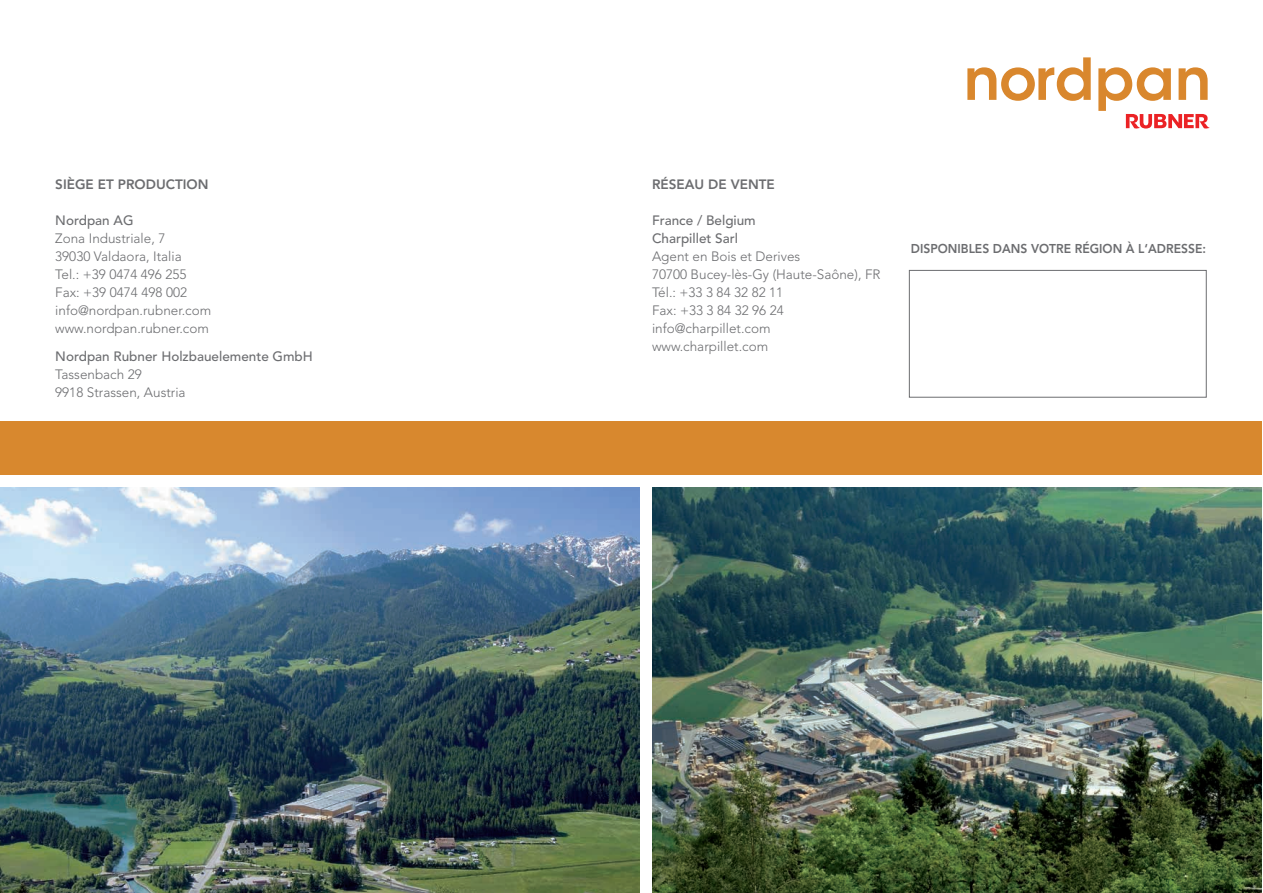
<style>
.page{position:relative;width:1263px;height:893px;background:#fff}
.page>*{position:absolute;margin:0;border:0;box-sizing:border-box;transform-origin:0 0}
.t1{font:300 13.5px/18px "Avenir LT Std";color:#6c6d70}
.t2{font:500 13.5px/18px "Avenir LT Std";color:#6c6d70}
.t3{font:800 13.5px "Avenir LT Std";color:#6c6d70}
.t4{font:800 12.75px "Avenir LT Std";color:#6c6d70;scale:.95 1}
</style>
<div class="page">
<svg style="left:967px;top:57px;width:124px;height:44px"></svg>
<svg style="left:1098px;top:67px;width:112px;height:62px"></svg>
<div style="left:0;top:422px;width:1262px;height:53px;background:#d8882e"></div>
<img style="left:652px;top:488px;width:610px;height:405px">
<img style="left:0;top:488px;width:639px;height:405px">
<div style="left:909px;top:270px;width:297px;height:127px;border:1px solid #6c6d70"></div>
<p class="t3" style="left:55px;top:176px;width:155px">SIÈGE ET PRODUCTION</p>
<p class="t2" style="left:55px;top:212px;width:80px">Nordpan AG</p>
<p class="t1" style="left:55px;top:229px;width:157px">Zona Industriale, 7<br>39030 Valdaora, Italia<br>Tel.: +39 0474 496 255<br>Fax: +39 0474 498 002 info@nordpan.rubner.com www.nordpan.rubner.com</p>
<p class="t2" style="left:55px;top:348px;width:259px">Nordpan Rubner Holzbauelemente GmbH</p>
<p class="t1" style="left:55px;top:366px;width:132px">Tassenbach 29<br>9918 Strassen, Austria</p>
<p class="t3" style="left:652px;top:176px;width:124px">RÉSEAU DE VENTE</p>
<p class="t2" style="left:652px;top:212px;width:105px">France / Belgium<br>Charpillet Sarl</p>
<p class="t1" style="left:652px;top:247px;width:230px">Agent en Bois et Derives<br>70700 Bucey-lès-Gy (Haute-Saône), FR<br>Tél.: +33 3 84 32 82 11<br>Fax: +33 3 84 32 96 24 info@charpillet.com www.charpillet.com</p>
<p class="t4" style="left:911px;top:241px;width:312px">DISPONIBLES DANS VOTRE RÉGION À L‘ADRESSE:</p>
</div>
